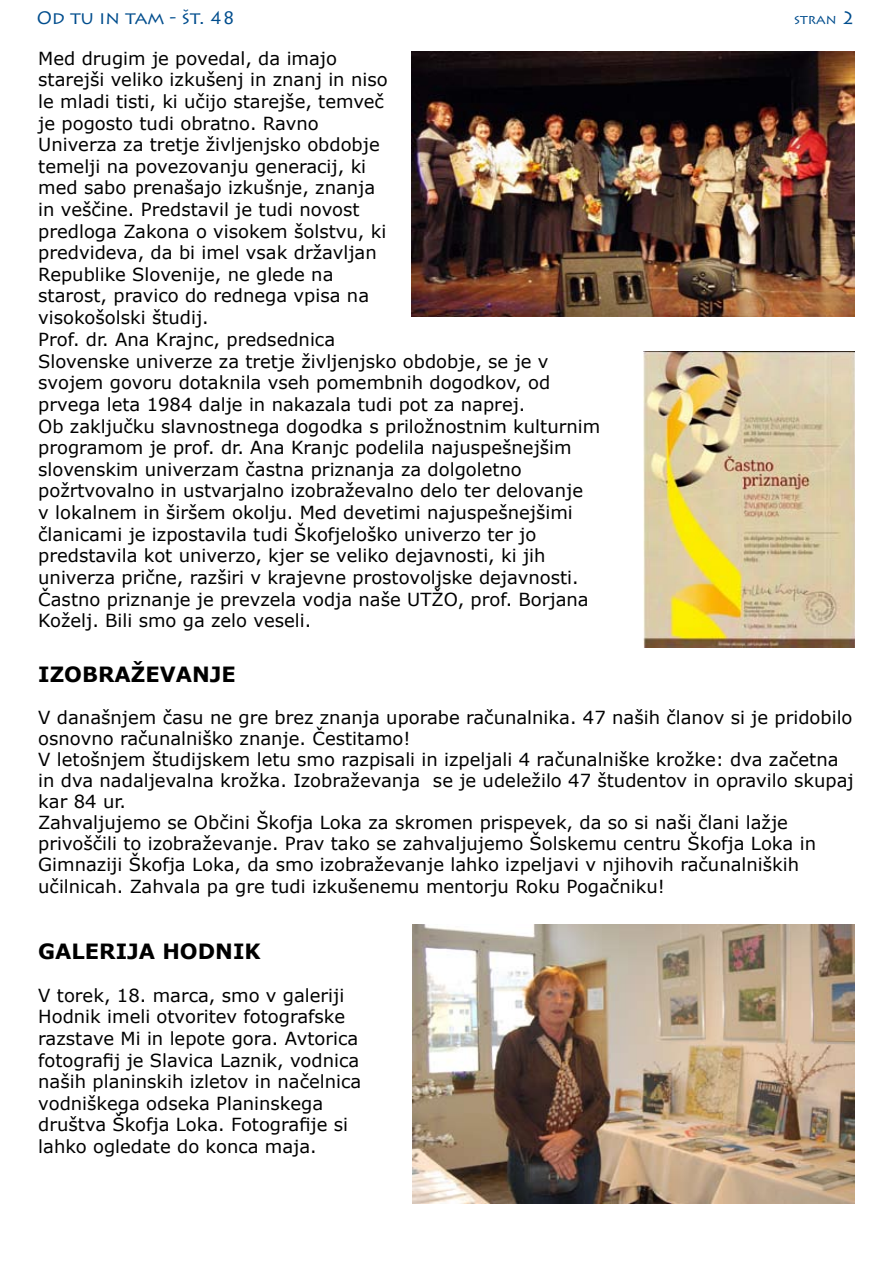
<style>
.page{position:relative;width:893px;height:1263px;background:#fff}
.page>*{position:absolute;margin:0;border:0;box-sizing:border-box;transform-origin:0 0}
.t1{font:700 21px "Verdana";color:#000}
.t2{font:18px/21.6px "Verdana";color:#000}
.t3{font:18px "Lithos Pro";color:#004d8d}
.t4{font:13.5px "Lithos Pro";color:#004d8d}
.s1{font-size:18px}
</style>
<div class="page">
<img style="left:411px;top:51px;width:444px;height:266px">
<img style="left:643px;top:351px;width:212px;height:297px">
<img style="left:412px;top:925px;width:443px;height:278px">
<p class="t3" style="left:37px;top:8px;width:200px">OD TU IN TAM - ŠT. 48</p>
<p class="t4" style="left:794px;top:11px;width:62px">STRAN <span class="s1">2</span></p>
<p class="t2" style="left:38px;top:47px;width:563px">Med drugim je povedal, da imajo<br>starejši veliko izkušenj in znanj in niso<br>le mladi tisti, ki učijo starejše, temveč<br>je pogosto tudi obratno. Ravno<br>Univerza za tretje življenjsko obdobje<br>temelji na povezovanju generacij, ki<br>med sabo prenašajo izkušnje, znanja<br>in veščine. Predstavil je tudi novost<br>predloga Zakona o visokem šolstvu, ki<br>predvideva, da bi imel vsak državljan<br>Republike Slovenije, ne glede na<br>starost, pravico do rednega vpisa na<br>visokošolski študij.<br>Prof. dr. Ana Krajnc, predsednica<br>Slovenske univerze za tretje življenjsko obdobje, se je v svojem govoru dotaknila vseh pomembnih dogodkov, od prvega leta 1984 dalje in nakazala tudi pot za naprej.<br>Ob zaključku slavnostnega dogodka s priložnostnim kulturnim programom je prof. dr. Ana Kranjc podelila najuspešnejšim slovenskim univerzam častna priznanja za dolgoletno požrtvovalno in ustvarjalno izobraževalno delo ter delovanje<br>v lokalnem in širšem okolju. Med devetimi najuspešnejšimi članicami je izpostavila tudi Škofjeloško univerzo ter jo predstavila kot univerzo, kjer se veliko dejavnosti, ki jih univerza prične, razširi v krajevne prostovoljske dejavnosti.<br>Častno priznanje je prevzela vodja naše UTŽO, prof. Borjana Koželj. Bili smo ga zelo veseli.</p>
<p class="t1" style="left:38px;top:660px;width:199px">IZOBRAŽEVANJE</p>
<p class="t2" style="left:38px;top:706px;width:817px;line-height:21px">V današnjem času ne gre brez znanja uporabe računalnika. 47 naših članov si je pridobilo osnovno računalniško znanje. Čestitamo!<br>V letošnjem študijskem letu smo razpisali in izpeljali 4 računalniške krožke: dva začetna in dva nadaljevalna krožka. Izobraževanja se je udeležilo 47 študentov in opravilo skupaj kar 84 ur.<br>Zahvaljujemo se Občini Škofja Loka za skromen prispevek, da so si naši člani lažje privoščili to izobraževanje. Prav tako se zahvaljujemo Šolskemu centru Škofja Loka in Gimnaziji Škofja Loka, da smo izobraževanje lahko izpeljavi v njihovih računalniških učilnicah. Zahvala pa gre tudi izkušenemu mentorju Roku Pogačniku!</p>
<p class="t1" style="left:38px;top:937px;width:224px">GALERIJA HODNIK</p>
<p class="t2" style="left:38px;top:984px;width:324px">V torek, 18. marca, smo v galeriji Hodnik imeli otvoritev fotografske razstave Mi in lepote gora. Avtorica fotografij je Slavica Laznik, vodnica naših planinskih izletov in načelnica vodniškega odseka Planinskega društva Škofja Loka. Fotografije si lahko ogledate do konca maja.</p>
</div>
